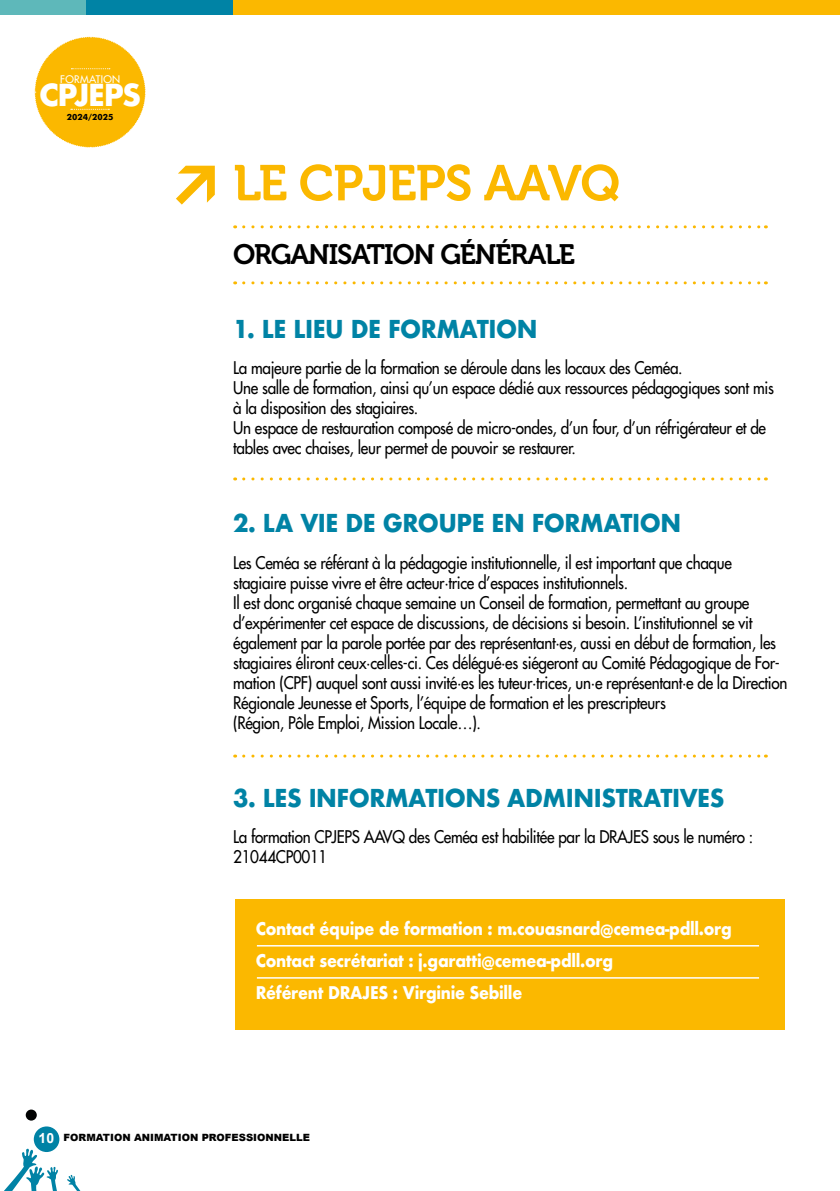
<style>
.page{position:relative;width:840px;height:1191px;background:#fff}
.page>*{position:absolute;margin:0;border:0;box-sizing:border-box;transform-origin:0 0}
.t1{font:50px "Museo 700";letter-spacing:-.02em;color:#fbb800}
.t2{font:700 29.6px "Futura";letter-spacing:-.05em;color:#fff}
.t3{font:28px "Museo 700";letter-spacing:-.04em;color:#000}
.t4{font:700 24px "Futura";letter-spacing:-.02em;color:#0083a5;scale:.95 1}
.t5{font:17px/20px "Futura";letter-spacing:-.02em;color:#000;scale:.9 1}
.t6{font:700 17px/32px "Futura";letter-spacing:-.02em;color:#fff;scale:.9 1}
.t7{font:10.2px "Futura";letter-spacing:.03em;color:#fff}
.t8{font:900 10px "Arial";color:#000}
.t9{font:700 8.6px "Futura BT";color:#000}
.s1{font-weight:700;font-size:14px;color:#fff}
</style>
<div class="page">
<svg style="left:176px;top:166px;width:39px;height:39px"></svg>
<div style="left:235px;top:898px;width:549px;height:131px;background:#fbb800"></div>
<hr style="left:257px;top:945px;width:501px;height:1px;background:#fff">
<hr style="left:257px;top:977px;width:501px;height:1px;background:#fff">
<svg style="left:243px;top:225px;width:523px;height:3px"></svg>
<svg style="left:243px;top:281px;width:523px;height:3px"></svg>
<svg style="left:243px;top:477px;width:523px;height:3px"></svg>
<svg style="left:243px;top:754px;width:523px;height:3px"></svg>
<div style="left:34px;top:1126px;width:25px;height:26px;background:#0082a5;border-radius:50%"></div>
<div style="left:26px;top:1109px;width:11px;height:11px;background:#010202;border-radius:50%"></div>
<svg style="left:4px;top:1147px;width:77px;height:44px"></svg>
<div style="left:0;top:0;width:839px;height:15px;background:#fbb800"></div>
<div style="left:0;top:0;width:233px;height:15px;background:#0083a5"></div>
<div style="left:0;top:0;width:85px;height:15px;background:#5eb8ba"></div>
<svg style="left:34px;top:36px;width:112px;height:112px"></svg>
<p class="t7" style="left:60px;top:73px;width:61px">FORMATION</p>
<h2 class="t2" style="left:39px;top:73px;width:104px">CPJEPS</h2>
<p class="t9" style="left:67px;top:111px;width:48px">2024/2025</p>
<h1 class="t1" style="left:233px;top:155px;width:388px">LE CPJEPS AAVQ</h1>
<h3 class="t3" style="left:233px;top:239px;width:343px">ORGANISATION GÉNÉRALE</h3>
<h3 class="t4" style="left:233px;top:312px;width:322px">1. LE LIEU DE FORMATION</h3>
<p class="t5" style="left:233px;top:358px;width:602px">La majeure partie de la formation se déroule dans les locaux des Ceméa.<br>Une salle de formation, ainsi qu’un espace dédié aux ressources pédagogiques sont mis à la disposition des stagiaires.<br>Un espace de restauration composé de micro-ondes, d’un four, d’un réfrigérateur et de tables avec chaises, leur permet de pouvoir se restaurer.</p>
<h3 class="t4" style="left:233px;top:506px;width:473px">2. LA VIE DE GROUPE EN FORMATION</h3>
<p class="t5" style="left:233px;top:552px;width:617px">Les Ceméa se référant à la pédagogie institutionnelle, il est important que chaque stagiaire puisse vivre et être acteur·trice d’espaces institutionnels.<br>Il est donc organisé chaque semaine un Conseil de formation, permettant au groupe d’expérimenter cet espace de discussions, de décisions si besoin. L’institutionnel se vit également par la parole portée par des représentant·es, aussi en début de formation, les stagiaires éliront ceux·celles-ci. Ces délégué·es siégeront au Comité Pédagogique de For&shy;mation (CPF) auquel sont aussi invité·es les tuteur·trices, un·e représentant·e de la Direction Régionale Jeunesse et Sports, l’équipe de formation et les prescripteurs<br>(Région, Pôle Emploi, Mission Locale…).</p>
<h3 class="t4" style="left:233px;top:780px;width:518px">3. LES INFORMATIONS ADMINISTRATIVES</h3>
<p class="t5" style="left:233px;top:826px;width:579px">La formation CPJEPS AAVQ des Ceméa est habilitée par la DRAJES sous le numéro :<br>21044CP0011</p>
<p class="t6" style="left:256px;top:912px;width:530px">Contact équipe de formation : m.couasnard@cemea-pdll.org<br>Contact secrétariat : j.garatti@cemea-pdll.org<br>Référent DRAJES : Virginie Sebille</p>
<p class="t8" style="left:39px;top:1130px;width:273px"><span class="s1">10</span> FORMATION ANIMATION PROFESSIONNELLE</p>
</div>
